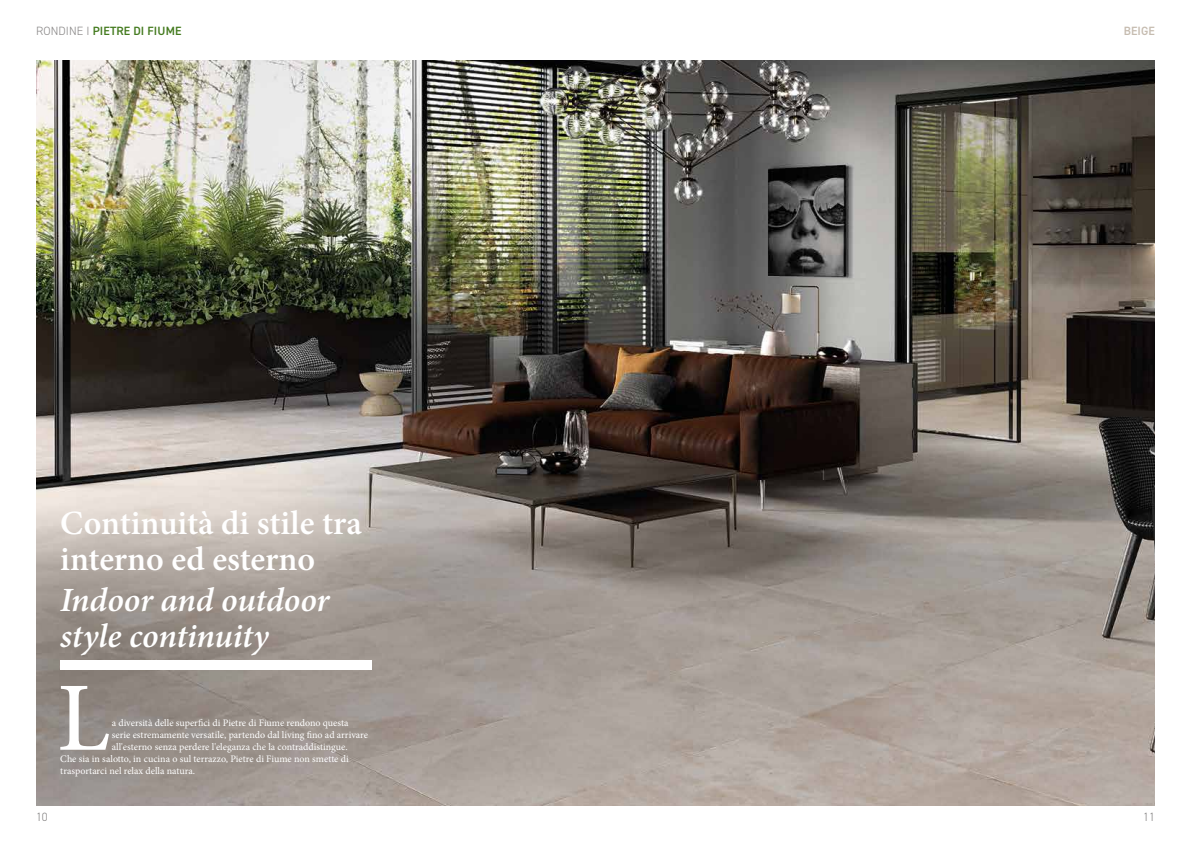
<style>
.page{position:relative;width:1191px;height:842px;background:#fff}
.page>*{position:absolute;margin:0;border:0;box-sizing:border-box;transform-origin:0 0}
.t1{font:600 34px/36px "Minion Pro";color:#fff}
.t2{font:italic 600 34px/36px "Minion Pro";letter-spacing:-.005em;color:#fff}
.t3{font:600 12px "DIN2014";letter-spacing:.01em;color:#447b1f}
.t4{font:600 12px "DIN2014";letter-spacing:.01em;color:#c6bcb0}
.t5{font:300 12px "DIN2014";color:#878585}
.t6{font:10px "Minion Pro";color:#fff}
.s1{font-weight:300;color:#878585}
</style>
<div class="page">
<img style="left:36px;top:60px;width:1119px;height:746px">
<div style="left:60px;top:660px;width:312px;height:10px;background:#fff"></div>
<svg style="left:60px;top:686px;width:49px;height:64px"></svg>
<p class="t3" style="left:36px;top:23px;width:147px"><span class="s1">RONDINE I</span> PIETRE DI FIUME</p>
<h1 class="t1" style="left:60px;top:504px;width:303px">Continuità di stile tra interno ed esterno</h1>
<h1 class="t2" style="left:60px;top:582px;width:271px">Indoor and outdoor style continuity</h1>
<p class="t6" style="left:112px;top:716px;width:238px">a diversità delle superfici di Pietre di Fiume rendono questa</p>
<p class="t6" style="left:112px;top:728px;width:258px">serie estremamente versatile, partendo dal living fino ad arrivare</p>
<p class="t6" style="left:112px;top:740px;width:237px">all'esterno senza perdere l'eleganza che la contraddistingue.</p>
<p class="t6" style="left:60px;top:752px;width:290px">Che sia in salotto, in cucina o sul terrazzo, Pietre di Fiume non smette di</p>
<p class="t6" style="left:60px;top:764px;width:136px">trasportarci nel relax della natura.</p>
<p class="t4" style="left:1123px;top:23px;width:33px">BEIGE</p>
<p class="t5" style="left:36px;top:810px;width:13px">10</p>
<p class="t5" style="left:1143px;top:810px;width:13px">11</p>
</div>
